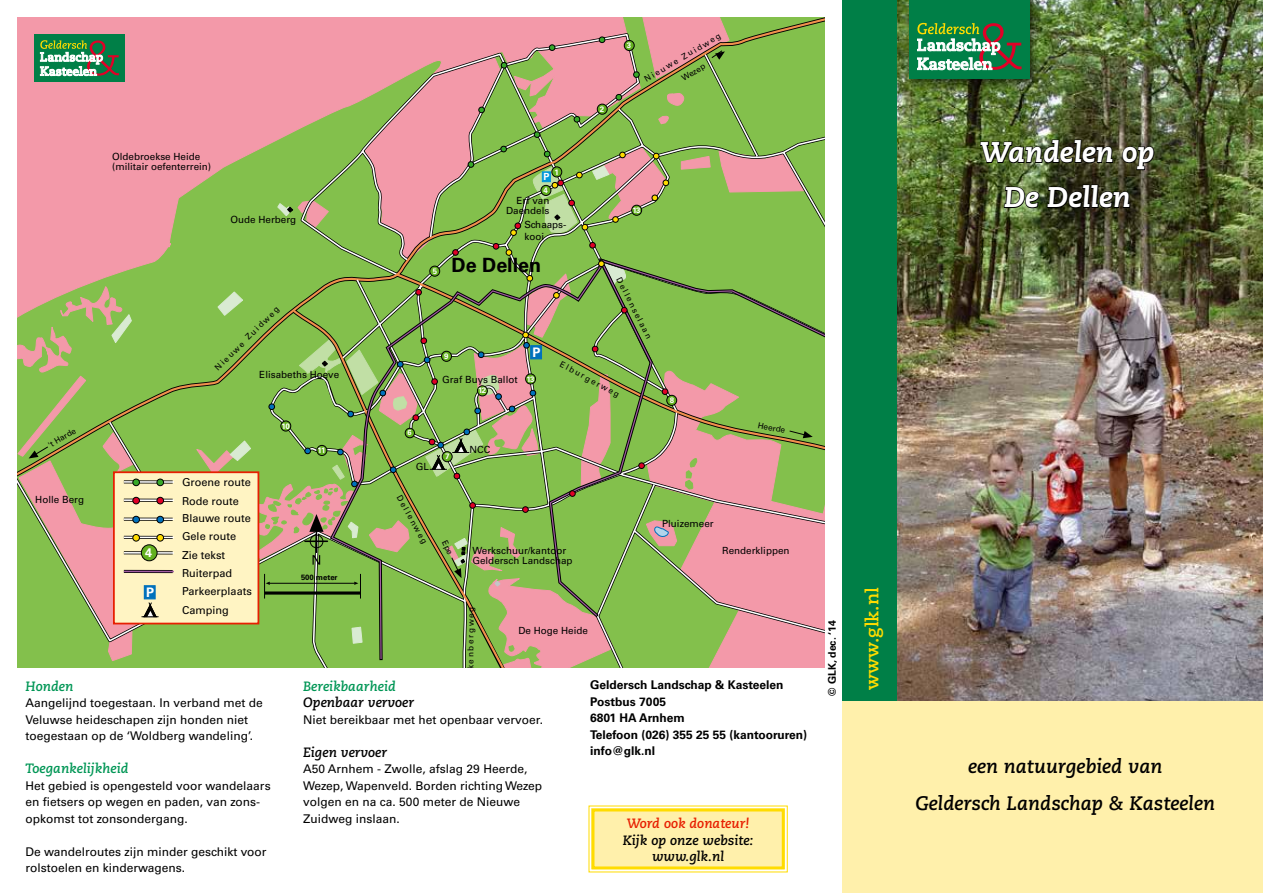
<style>
.page{position:relative;width:1263px;height:893px;background:#fff}
.page>*{position:absolute;margin:0;border:0;box-sizing:border-box;transform-origin:0 0}
.t1{font:italic 800 28.5px/45px "Caecilia LT Std";color:#fff;text-align:center}
.t2{font:700 19.65px "Univers LT Std";color:#000}
.t3{font:italic 700 19.5px/37.5px "Caecilia LT Std";color:#000;text-align:center}
.t4{font:700 18px "Caecilia LT Std";color:#ffdc00}
.t5{font:italic 700 13.5px/16.5px "Caecilia LT Std";color:#000;text-align:center}
.t6{font:italic 700 13.5px "Caecilia LT Std";color:#009655}
.t7{font:italic 700 13.5px "Caecilia LT Std";color:#e71f01}
.t8{font:700 13.2px "Univers LT Std";color:#fff}
.t9{font:700 12.45px "Univers LT Std";color:#fff}
.t10{font:12px/16.5px "Univers LT Std";color:#000}
.t11{font:700 12px/16.5px "Univers LT Std";color:#000}
.t12{font:10.95px/18.3px "Univers LT Std";color:#000}
.t13{font:700 10.5px "Univers LT Std";color:#000}
.t14{font:9.9px/9.9px "Univers LT Std";color:#000}
.t15{font:700 9.9px "Univers LT Std";color:#fff}
.t16{font:8.25px "Univers LT Std";letter-spacing:.2em;color:#000}
.t17{font:700 7.95px "Univers LT Std";letter-spacing:-.085em;color:#fff}
.t18{font:700 7.65px "Univers LT Std";color:#000}
.t19{font:700 7.35px "Univers LT Std";color:#fff}
</style>
<div class="page">
<svg style="left:17px;top:17px;width:808px;height:242px;background:#c1a780"></svg>
<div style="left:597px;top:104px;width:10px;height:10px;background:#63b01f;border-radius:50%"></div>
<div style="left:597px;top:104px;width:10px;height:10px;border:1px solid #000;border-radius:50%"></div>
<div style="left:624px;top:40px;width:10px;height:11px;background:#63b01f;border-radius:50%"></div>
<div style="left:624px;top:40px;width:10px;height:11px;border:1px solid #000;border-radius:50%"></div>
<svg style="left:511px;top:223px;width:10px;height:13px"></svg>
<svg style="left:501px;top:62px;width:6px;height:6px"></svg>
<svg style="left:479px;top:107px;width:5px;height:6px"></svg>
<svg style="left:468px;top:162px;width:6px;height:5px"></svg>
<svg style="left:501px;top:146px;width:6px;height:6px"></svg>
<svg style="left:534px;top:132px;width:6px;height:6px"></svg>
<svg style="left:616px;top:94px;width:6px;height:6px"></svg>
<svg style="left:633px;top:72px;width:6px;height:6px"></svg>
<svg style="left:549px;top:45px;width:6px;height:6px"></svg>
<svg style="left:599px;top:37px;width:6px;height:6px"></svg>
<svg style="left:574px;top:116px;width:6px;height:6px"></svg>
<svg style="left:277px;top:200px;width:52px;height:29px;background:#a4af6f"></svg>
<svg style="left:531px;top:147px;width:138px;height:86px;background:#9bae69"></svg>
<svg style="left:711px;top:50px;width:14px;height:10px"></svg>
<svg style="left:677px;top:259px;width:148px;height:401px;background:#b1ab73"></svg>
<img style="left:896px;top:0;width:367px;height:702px">
<img style="left:979px;top:139px;width:176px;height:70px">
<div style="left:842px;top:0;width:54px;height:893px;background:#007f47"></div>
<div style="left:842px;top:702px;width:421px;height:191px;background:#fff0ab"></div>
<div style="left:904px;top:0;width:136px;height:90px;background:#000;opacity:.7"></div>
<div style="left:909px;top:0;width:120px;height:79px;background:#007f47"></div>
<svg style="left:917px;top:23px;width:104px;height:47px"></svg>
<svg style="left:588px;top:805px;width:200px;height:68px;background:#fff0aa"></svg>
<div style="left:591px;top:808px;width:194px;height:61px;border:3px solid #ffdc00"></div>
<div style="left:34px;top:34px;width:91px;height:48px;background:#007f47"></div>
<svg style="left:40px;top:40px;width:79px;height:36px"></svg>
<svg style="left:17px;top:242px;width:660px;height:426px;background:#99b562"></svg>
<p class="t16" style="left:46px;top:441px;width:32px;rotate:-30deg">'t Harde</p>
<p class="t14" style="left:112px;top:152px;width:101px">Oldebroekse Heide (militair oefenterrein)</p>
<p class="t14" style="left:231px;top:214px;width:67px">Oude Herberg</p>
<p class="t16" style="left:213px;top:366px;width:89px;rotate:-45deg">Nieuwe Zuidweg</p>
<p class="t14" style="left:259px;top:369px;width:81px">Elisabeths Hoeve</p>
<p class="t17" style="left:282px;top:421px;width:10px">10</p>
<p class="t17" style="left:318px;top:446px;width:10px">11</p>
<p class="t17" style="left:554px;top:167px;width:6px">1</p>
<p class="t15" style="left:544px;top:171px;width:8px">P</p>
<p class="t17" style="left:543px;top:186px;width:6px">4</p>
<p class="t14" style="left:506px;top:195px;width:45px;text-align:right">Erf van<br>Daendels</p>
<p class="t17" style="left:433px;top:266px;width:6px">5</p>
<p class="t14" style="left:524px;top:219px;width:44px;line-height:11.9px">Schaaps&shy;kooi</p>
<h2 class="t2" style="left:451px;top:254px;width:91px">De Dellen</h2>
<p class="t17" style="left:444px;top:351px;width:6px">9</p>
<p class="t8" style="left:532px;top:344px;width:10px">P</p>
<p class="t17" style="left:600px;top:104px;width:6px">2</p>
<p class="t17" style="left:627px;top:41px;width:6px">3</p>
<p class="t16" style="left:643px;top:76px;width:89px;rotate:-31deg">Nieuwe Zuidweg</p>
<p class="t16" style="left:680px;top:74px;width:27px;rotate:-31deg">Wezep</p>
<p class="t17" style="left:632px;top:205px;width:10px">13</p>
<p class="t16" style="left:623px;top:275px;width:69px;rotate:63deg">Dellenselaan</p>
<p class="t14" style="left:442px;top:375px;width:77px">Graf Buys Ballot</p>
<p class="t17" style="left:478px;top:386px;width:10px">12</p>
<p class="t17" style="left:526px;top:374px;width:10px">13</p>
<p class="t19" style="left:407px;top:429px;width:6px">6</p>
<p class="t14" style="left:416px;top:461px;width:15px">GL</p>
<p class="t17" style="left:445px;top:452px;width:6px">7</p>
<p class="t14" style="left:470px;top:445px;width:22px">NCC</p>
<p class="t16" style="left:563px;top:359px;width:68px;rotate:28deg">Elburgerweg</p>
<p class="t17" style="left:670px;top:395px;width:6px">8</p>
<p class="t16" style="left:759px;top:420px;width:29px;rotate:11deg">Heerde</p>
<p class="t14" style="left:35px;top:495px;width:50px">Holle Berg</p>
<p class="t9" style="left:145px;top:545px;width:8px">4</p>
<p class="t8" style="left:146px;top:584px;width:10px">P</p>
<p class="t12" style="left:182px;top:473px;width:70px">Groene route</p>
<p class="t12" style="left:182px;top:509px;width:71px">Blauwe route<br>Gele route<br>Zie tekst<br>Ruiterpad<br>Parkeerplaats<br>Camping</p>
<p class="t12" style="left:182px;top:492px;width:58px">Rode route</p>
<p class="t6" style="left:26px;top:678px;width:49px">Honden</p>
<p class="t10" style="left:26px;top:695px;width:239px">Aangelijnd toegestaan. In verband met de<br>Veluwse heideschapen zijn honden niet toegestaan op de ‘Woldberg wandeling’.</p>
<p class="t6" style="left:26px;top:761px;width:105px">Toegankelijkheid</p>
<p class="t10" style="left:26px;top:777px;width:247px">Het gebied is opengesteld voor wandelaars en fietsers op wegen en paden, van zons&shy;opkomst tot zonsondergang.</p>
<p class="t10" style="left:26px;top:843px;width:243px">De wandelroutes zijn minder geschikt voor rolstoelen en kinderwagens.</p>
<p class="t18" style="left:301px;top:573px;width:38px">500 meter</p>
<p class="t16" style="left:403px;top:493px;width:56px;rotate:61deg">Dellenweg</p>
<p class="t14" style="left:472px;top:546px;width:95px">Werkschuur/kantoor</p>
<p class="t14" style="left:472px;top:556px;width:102px">Geldersch Landschap</p>
<p class="t14" style="left:662px;top:518px;width:53px">Pluizemeer</p>
<p class="t14" style="left:722px;top:546px;width:69px">Renderklippen</p>
<p class="t16" style="left:466px;top:689px;width:84px;rotate:-90deg">Koekenbergweg</p>
<p class="t14" style="left:518px;top:626px;width:71px">De Hoge Heide</p>
<p class="t11" style="left:590px;top:677px;width:195px">Geldersch Landschap &amp; Kasteelen</p>
<p class="t6" style="left:303px;top:678px;width:94px">Bereikbaarheid</p>
<p class="t5" style="left:303px;top:694px;width:113px">Openbaar vervoer</p>
<p class="t10" style="left:303px;top:711px;width:241px">Niet bereikbaar met het openbaar vervoer.</p>
<p class="t5" style="left:303px;top:744px;width:86px">Eigen vervoer</p>
<p class="t10" style="left:303px;top:761px;width:241px">A50 Arnhem - Zwolle, afslag 29 Heerde,<br>Wezep, Wapenveld. Borden richting Wezep volgen en na ca. 500 meter de Nieuwe<br>Zuidweg inslaan.</p>
<p class="t11" style="left:590px;top:693px;width:218px">Postbus 7005<br>6801 HA Arnhem<br>Telefoon (026) 355 25 55 (kantooruren) info@glk.nl</p>
<p class="t7" style="left:627px;top:816px;width:124px">Word ook donateur!</p>
<p class="t5" style="left:623px;top:832px;width:132px">Kijk op onze website: www.glk.nl</p>
<p class="t13" style="left:826px;top:696px;width:77px;rotate:-90deg">© GLK, dec. ‘14</p>
<h3 class="t4" style="left:861px;top:689px;width:104px;rotate:-90deg">www.glk.nl</h3>
<h1 class="t1" style="left:980px;top:130px;width:176px">Wandelen op<br>De Dellen</h1>
<h3 class="t3" style="left:915px;top:748px;width:301px">een natuurgebied van<br>Geldersch Landschap &amp; Kasteelen</h3>
</div>
